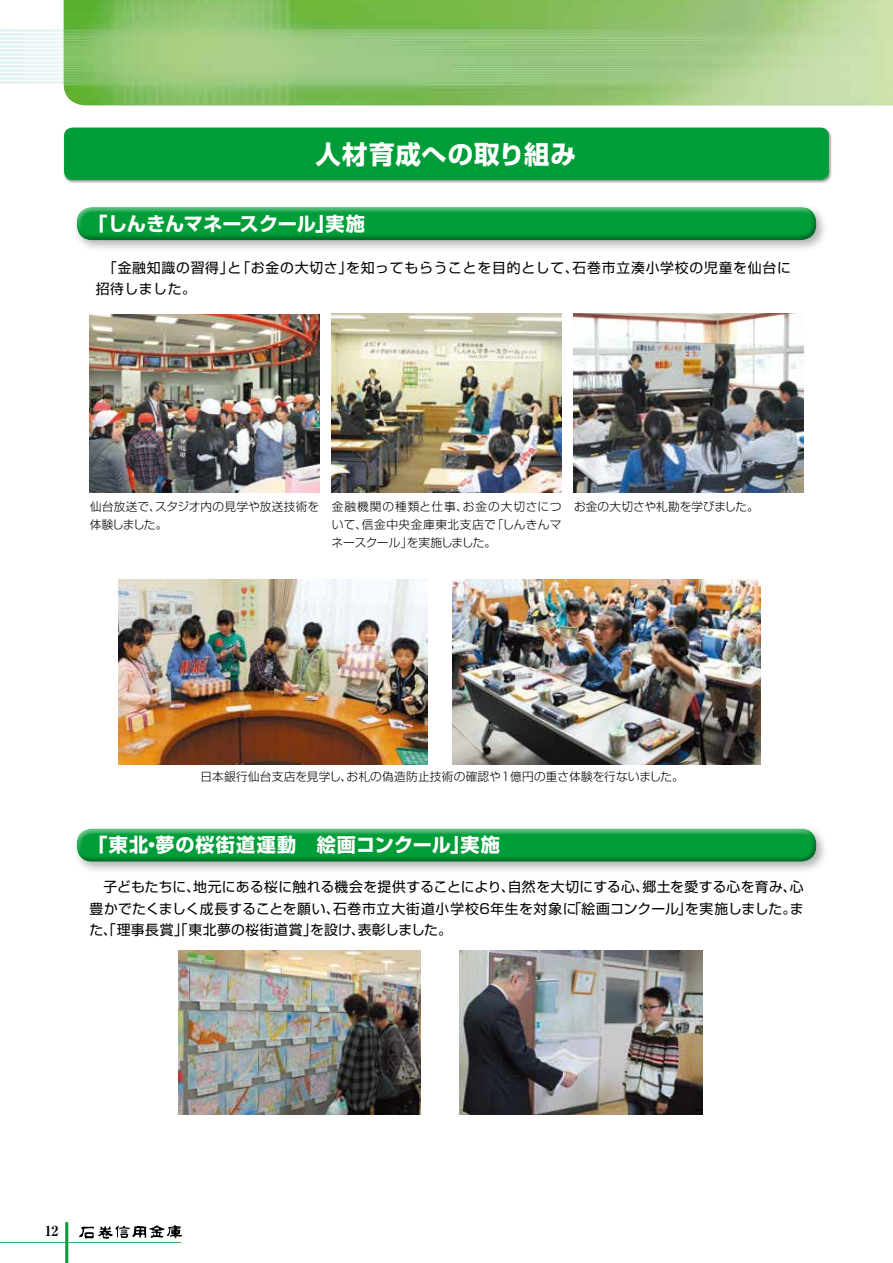
<style>
.page{position:relative;width:893px;height:1263px;background:#fff}
.page>*{position:absolute;margin:0;border:0;box-sizing:border-box;transform-origin:0 0}
.t1{font:700 25.5px "Shin Go Pro";letter-spacing:.025em;color:#fff}
.t2{font:700 19.2px "Shin Go Pro";letter-spacing:.05em;color:#fff}
.t3{font:700 19.2px "Shin Go Pro";letter-spacing:-.01em;color:#fff}
.t4{font:13.8px/21.3px "Shin Go Pro";letter-spacing:.055em;color:#000}
.t5{font:700 expanded 13.8px "Ryumin Pro";color:#000}
.t6{font:300 11.7px/18px "Shin Go Pro";letter-spacing:.02em;color:#000}
</style>
<div class="page">
<hr style="left:0;top:69px;width:893px;height:2px;background:#e7f5f4">
<hr style="left:0;top:41px;width:893px;height:3px;background:#e7f5f4">
<hr style="left:0;top:61px;width:893px;height:2px;background:#e7f5f4">
<hr style="left:0;top:33px;width:893px;height:2px;background:#e7f5f4">
<hr style="left:0;top:65px;width:893px;height:2px;background:#e7f5f4">
<hr style="left:0;top:37px;width:893px;height:3px;background:#e7f5f4">
<hr style="left:0;top:57px;width:893px;height:2px;background:#e7f5f4">
<hr style="left:0;top:29px;width:893px;height:2px;background:#e7f5f4">
<hr style="left:0;top:73px;width:893px;height:2px;background:#e7f5f4">
<hr style="left:0;top:45px;width:893px;height:3px;background:#e7f5f4">
<hr style="left:0;top:77px;width:893px;height:2px;background:#e7f5f4">
<hr style="left:0;top:49px;width:893px;height:2px;background:#e7f5f4">
<hr style="left:0;top:81px;width:893px;height:2px;background:#e7f5f4">
<hr style="left:0;top:53px;width:893px;height:2px;background:#e7f5f4">
<svg style="left:79px;top:1225px;width:103px;height:14px"></svg>
<img style="left:64px;top:0;width:829px;height:105px">
<hr style="left:0;top:1240px;width:184px;height:4px;background:#000;opacity:.3">
<hr style="left:65px;top:1222px;width:3px;height:41px;background:#009d38">
<img style="left:459px;top:951px;width:243px;height:163px">
<img style="left:179px;top:951px;width:242px;height:163px">
<div style="left:73px;top:203px;width:755px;height:50px;background:#000;opacity:.3"></div>
<div style="left:72px;top:206px;width:746px;height:31px;background:#fff;opacity:.5"></div>
<div style="left:74px;top:210px;width:745px;height:31px;background:#000;opacity:.3"></div>
<div style="left:73px;top:825px;width:755px;height:49px;background:#000;opacity:.3"></div>
<div style="left:72px;top:828px;width:746px;height:30px;background:#fff;opacity:.5"></div>
<div style="left:74px;top:832px;width:745px;height:30px;background:#000;opacity:.3"></div>
<img style="left:453px;top:580px;width:308px;height:185px">
<img style="left:574px;top:314px;width:230px;height:179px">
<img style="left:332px;top:314px;width:229px;height:179px">
<img style="left:119px;top:580px;width:308px;height:185px">
<img style="left:89px;top:314px;width:231px;height:179px">
<div style="left:64px;top:127px;width:769px;height:56px;background:#000;opacity:.35"></div>
<div style="left:64px;top:128px;width:765px;height:52px;background:#009d38;border-radius:9px"></div>
<h1 class="t1" style="left:316px;top:134px;width:262px">人材育成への取り組み</h1>
<h2 class="t3" style="left:78px;top:208px;width:288px">　「しんきんマネースクール」実施</h2>
<p class="t4" style="left:96px;top:256px;width:697px">　「金融知識の習得」と「お金の大切さ」を知ってもらうことを目的として、石巻市立湊小学校の児童を仙台に招待しました。</p>
<p class="t6" style="left:90px;top:496px;width:231px">仙台放送で、スタジオ内の見学や放送技術を体験しました。</p>
<p class="t6" style="left:331px;top:496px;width:429px">金融機関の種類と仕事、お金の大切さにつ お金の大切さや札勘を学びました。いて、信金中央金庫東北支店で「しんきんマ<br>ネースクール」を実施しました。</p>
<p class="t6" style="left:200px;top:766px;width:485px">日本銀行仙台支店を見学し、お札の偽造防止技術の確認や1億円の重さ体験を行ないました。</p>
<h2 class="t2" style="left:78px;top:830px;width:423px">　「東北・夢の桜街道運動　絵画コンクール」実施</h2>
<p class="t4" style="left:89px;top:875px;width:715px;text-align:justify">　子どもたちに、地元にある桜に触れる機会を提供することにより、自然を大切にする心、郷土を愛する心を育み、心豊かでたくましく成長することを願い、石巻市立大街道小学校6年生を対象に「絵画コンクール」を実施しました。また、「理事長賞」「東北夢の桜街道賞」を設け、表彰しました。</p>
<p class="t5" style="left:45px;top:1220px;width:15px">12</p>
</div>
